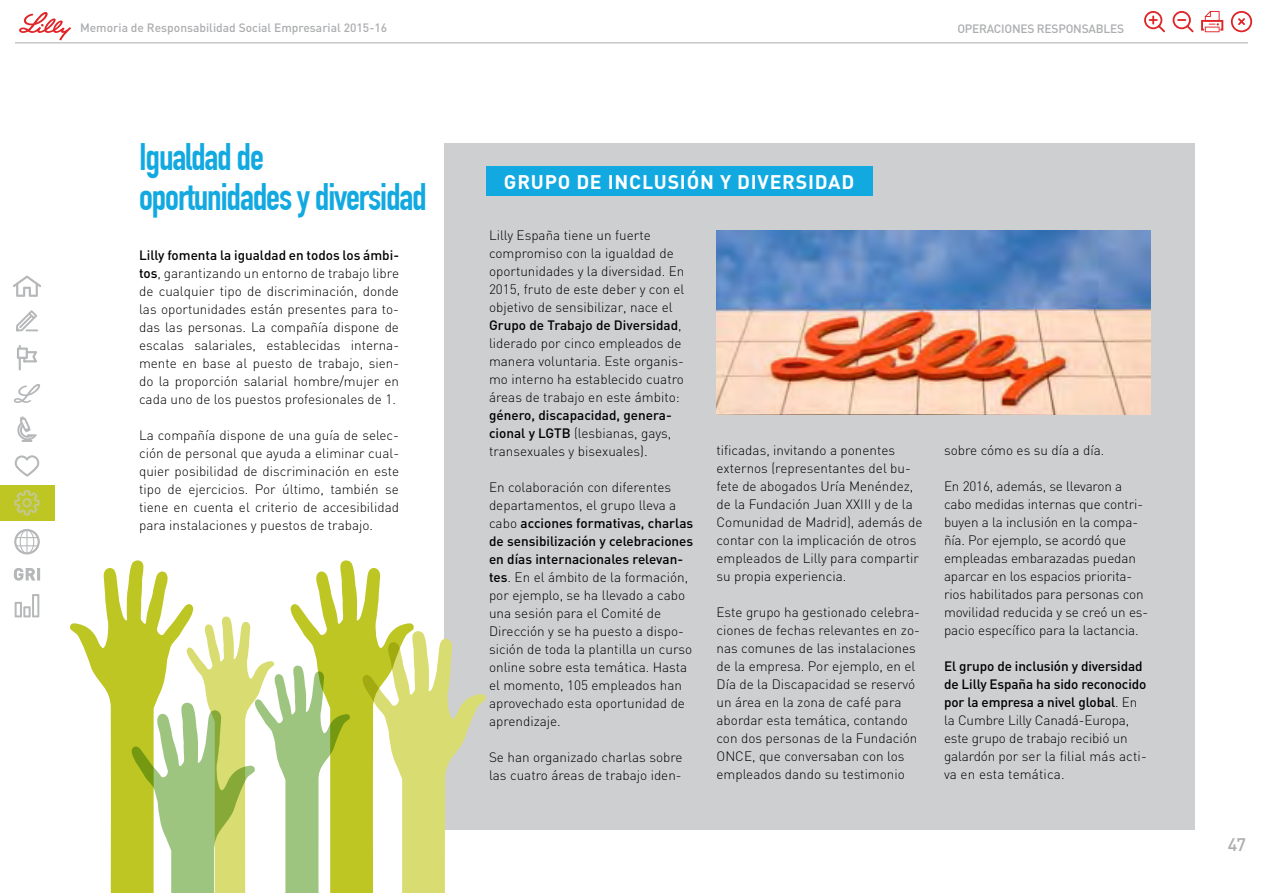
<style>
.page{position:relative;width:1263px;height:893px;background:#fff}
.page>*{position:absolute;margin:0;border:0;box-sizing:border-box;transform-origin:0 0}
.t1{font:700 37.5px/40.5px "DIN Condensed";letter-spacing:-.03em;color:#12a9e1}
.t2{font:700 19.5px "DIN";letter-spacing:.04em;color:#fff}
.t3{font:500 18px "DIN";color:#acadaf}
.t4{font:300 13.5px/18px "DIN";color:#000}
.t5{font:500 12px "DIN";color:#acadaf}
.t6{font:500 12px "DIN";letter-spacing:-.02em;color:#acadaf}
.s1{font-weight:500}
</style>
<div class="page">
<hr style="left:15px;top:42px;width:1233px;height:1px;background:#acadaf">
<svg style="left:19px;top:12px;width:52px;height:28px"></svg>
<svg style="left:1144px;top:11px;width:21px;height:21px"></svg>
<svg style="left:1172px;top:11px;width:21px;height:21px"></svg>
<svg style="left:1201px;top:11px;width:22px;height:21px"></svg>
<svg style="left:1231px;top:11px;width:22px;height:21px"></svg>
<svg style="left:14px;top:384px;width:26px;height:19px"></svg>
<svg style="left:14px;top:568px;width:26px;height:13px"></svg>
<svg style="left:13px;top:275px;width:28px;height:22px"></svg>
<svg style="left:16px;top:310px;width:22px;height:21px"></svg>
<svg style="left:17px;top:345px;width:20px;height:25px"></svg>
<svg style="left:17px;top:416px;width:20px;height:26px"></svg>
<svg style="left:14px;top:529px;width:26px;height:25px"></svg>
<svg style="left:15px;top:455px;width:24px;height:22px"></svg>
<svg style="left:15px;top:594px;width:24px;height:23px"></svg>
<svg style="left:0;top:485px;width:54px;height:36px;background:#bec631"></svg>
<div style="left:444px;top:143px;width:751px;height:686px;background:#cdcfd0"></div>
<img style="left:716px;top:230px;width:434px;height:184px">
<svg style="left:70px;top:560px;width:417px;height:333px"></svg>
<div style="left:486px;top:166px;width:386px;height:30px;background:#12a9e1"></div>
<p class="t5" style="left:80px;top:20px;width:309px">Memoria de Responsabilidad Social Empresarial 2015-16</p>
<p class="t6" style="left:957px;top:21px;width:168px">Operaciones Responsables</p>
<h1 class="t1" style="left:139px;top:137px;width:289px">Igualdad de<br>oportunidades y diversidad</h1>
<p class="t4" style="left:139px;top:246px;width:262px;text-align:justify"><span class="s1">Lilly fomenta la igualdad en todos los ámbi&shy;tos</span>, garantizando un entorno de trabajo libre de cualquier tipo de discriminación, donde las oportunidades están presentes para to&shy;das las personas. La compañía dispone de escalas salariales, establecidas interna&shy;mente en base al puesto de trabajo, sien&shy;do la proporción salarial hombre/mujer en cada uno de los puestos profesionales de 1.</p>
<p class="t4" style="left:139px;top:426px;width:262px;text-align:justify">La compañía dispone de una guía de selec&shy;ción de personal que ayuda a eliminar cual&shy;quier posibilidad de discriminación en este tipo de ejercicios. Por último, también se tiene en cuenta el criterio de accesibilidad para instalaciones y puestos de trabajo.</p>
<h2 class="t2" style="left:504px;top:169px;width:352px">GRUPO DE INCLUSIÓN Y DIVERSIDAD</h2>
<p class="t4" style="left:489px;top:226px;width:197px">Lilly España tiene un fuerte compromiso con la igualdad de oportunidades y la diversidad. En<br>2015, fruto de este deber y con el objetivo de sensibilizar, nace el<br><span class="s1">Grupo de Trabajo de Diversidad</span>, liderado por cinco empleados de manera voluntaria. Este organis&shy;mo interno ha establecido cuatro áreas de trabajo en este ámbito:</p>
<p class="t4" style="left:489px;top:406px;width:184px;text-align:justify"><span class="s1">género, discapacidad, genera&shy;cional y LGTB</span> (lesbianas, gays, transexuales y bisexuales).</p>
<p class="t4" style="left:489px;top:478px;width:206px">En colaboración con diferentes departamentos, el grupo lleva a cabo <span class="s1">acciones formativas, charlas de sensibilización y celebraciones en días internacionales relevan&shy;tes</span>. En el ámbito de la formación, por ejemplo, se ha llevado a cabo una sesión para el Comité de<br>Dirección y se ha puesto a dispo&shy;sición de toda la plantilla un curso online sobre esta temática. Hasta el momento, 105 empleados han aprovechado esta oportunidad de aprendizaje.</p>
<p class="t4" style="left:489px;top:748px;width:195px">Se han organizado charlas sobre las cuatro áreas de trabajo iden-</p>
<p class="t4" style="left:716px;top:441px;width:208px">tificadas, invitando a ponentes externos (representantes del bu&shy;fete de abogados Uría Menéndez, de la Fundación Juan XXIII y de la<br>Comunidad de Madrid), además de contar con la implicación de otros empleados de Lilly para compartir su propia experiencia.</p>
<p class="t4" style="left:716px;top:603px;width:205px">Este grupo ha gestionado celebra&shy;ciones de fechas relevantes en zo&shy;nas comunes de las instalaciones de la empresa. Por ejemplo, en el<br>Día de la Discapacidad se reservó un área en la zona de café para abordar esta temática, contando con dos personas de la Fundación<br>ONCE, que conversaban con los empleados dando su testimonio</p>
<p class="t4" style="left:944px;top:441px;width:162px">sobre cómo es su día a día.</p>
<p class="t4" style="left:944px;top:477px;width:206px">En 2016, además, se llevaron a cabo medidas internas que contri&shy;buyen a la inclusión en la compa&shy;ñía. Por ejemplo, se acordó que empleadas embarazadas puedan aparcar en los espacios priorita&shy;rios habilitados para personas con movilidad reducida y se creó un es&shy;pacio específico para la lactancia.</p>
<p class="t4" style="left:944px;top:657px;width:204px"><span class="s1">El grupo de inclusión y diversidad de Lilly España ha sido reconocido por la empresa a nivel global</span>. En la Cumbre Lilly Canadá-Europa, este grupo de trabajo recibió un galardón por ser la filial más acti&shy;va en esta temática.</p>
<h3 class="t3" style="left:1228px;top:833px;width:20px">47</h3>
</div>
